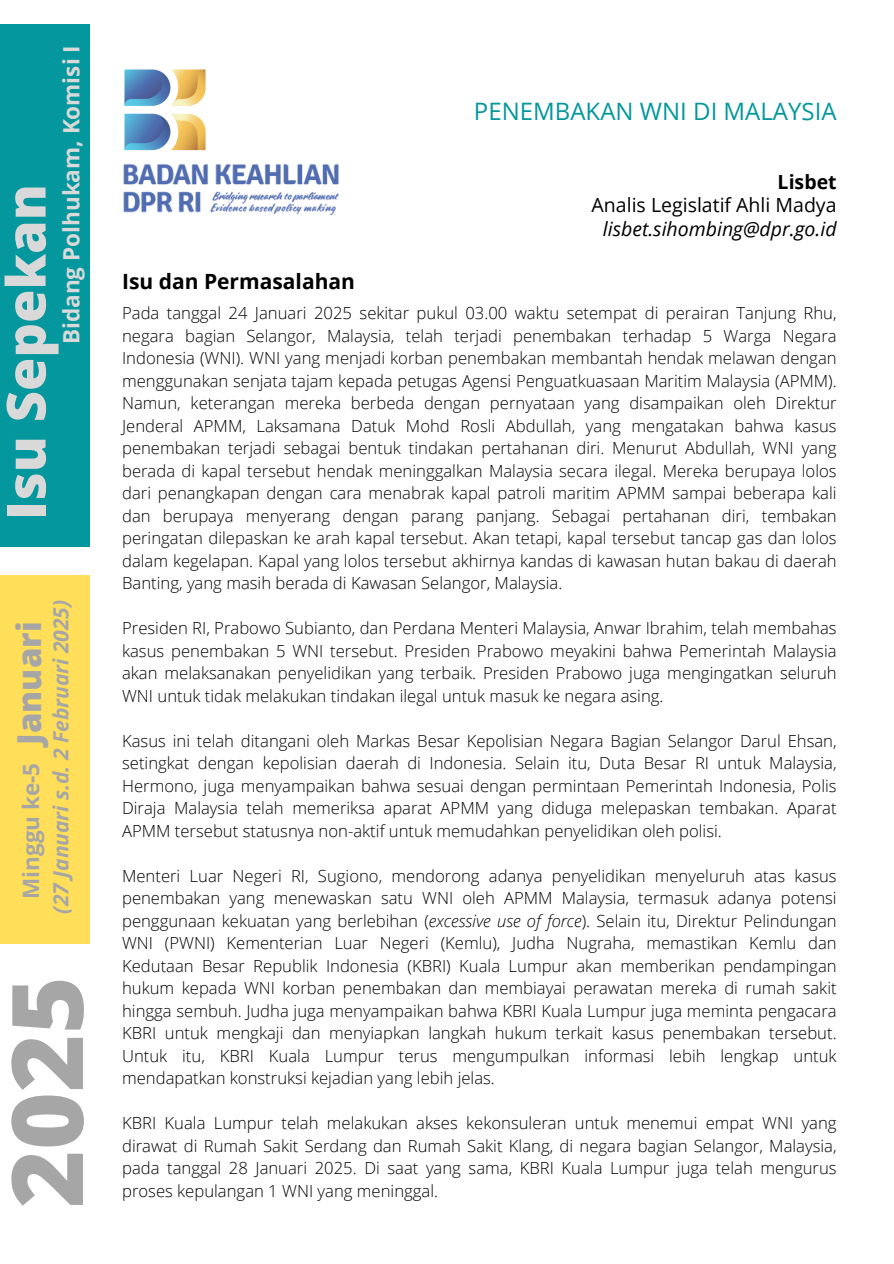
<style>
.page{position:relative;width:894px;height:1264px;background:#fff}
.page>*{position:absolute;margin:0;border:0;box-sizing:border-box;transform-origin:0 0}
.t1{font:800 98.85px "Open Sans";color:#a6a6a6}
.t2{font:800 54px "Open Sans";color:#d9d9d9}
.t3{font:800 33px "Open Sans";color:#a6a6a6}
.t4{font:24px "Open Sans";color:#04979d}
.t5{font:700 22.5px "Open Sans";color:#d9d9d9}
.t6{font:700 22.5px "Open Sans";color:#a6a6a6}
.t7{font:italic 700 21px "Open Sans";color:#a6a6a6}
.t8{font:700 21px "Open Sans";color:#000}
.t9{font:italic 19.5px "Open Sans";color:#000}
.t10{font:19.5px "Open Sans";color:#000}
.t11{font:700 19.5px "Open Sans";color:#000}
.t12{font:300 16.65px/22.5px "Open Sans";color:#000;text-align:justify}
.s1{font-style:italic}
.s2{color:#fff}
</style>
<div class="page">
<div style="left:0;top:25px;width:89px;height:522px;background:#04979d"></div>
<div style="left:0;top:575px;width:89px;height:368px;background:#ffde59"></div>
<img style="left:124px;top:69px;width:82px;height:82px">
<img style="left:123px;top:163px;width:216px;height:53px">
<p class="t5" style="left:55px;top:344px;width:300px;rotate:-90deg">Bidang Polhukam, Komisi I</p>
<p class="t2" style="left:-12px;top:520px;width:337px;rotate:-90deg">Isu Sepekan</p>
<h6 class="t7" style="left:46px;top:913px;width:316px;rotate:-90deg">(27Januari s.d. 2 Februari 2025)</h6>
<p class="t3" style="left:6px;top:745px;width:125px;rotate:-90deg">Januari</p>
<p class="t6" style="left:15px;top:899px;width:138px;rotate:-90deg">Minggu ke-5</p>
<h1 class="t1" style="left:-23px;top:1207px;width:233px;rotate:-90deg">2025</h1>
<p class="t4" style="left:474px;top:94px;width:364px">PENEMBAKAN WNI DI MALAYSIA</p>
<p class="t8" style="left:122px;top:266px;width:234px">Isu dan Permasalahan</p>
<h4 class="t11" style="left:777px;top:168px;width:60px">Lisbet</h4>
<p class="t10" style="left:591px;top:191px;width:246px">Analis Legislatif Ahli Madya</p>
<p class="t9" style="left:602px;top:215px;width:235px">lisbet.sihombing@dpr.go.id</p>
<h2 class="t12" style="left:122px;top:301px;width:715px">Pada tanggal 24 Januari 2025 sekitar pukul 03.00 waktu setempat di perairan Tanjung Rhu, negara bagian Selangor, Malaysia, telah terjadi penembakan terhadap 5 Warga Negara Indonesia (WNI). WNI yang menjadi korban penembakan membantah hendak melawan dengan menggunakan senjata tajam kepada petugas Agensi Penguatkuasaan Maritim Malaysia (APMM).<br>Namun, keterangan mereka berbeda dengan pernyataan yang disampaikan oleh Direktur Jenderal APMM, Laksamana Datuk Mohd Rosli Abdullah, yang mengatakan bahwa kasus penembakan terjadi sebagai bentuk tindakan pertahanan diri. Menurut Abdullah, WNI yang berada di kapal tersebut hendak meninggalkan Malaysia secara ilegal. Mereka berupaya lolos dari penangkapan dengan cara menabrak kapal patroli maritim APMM sampai beberapa kali dan berupaya menyerang dengan parang panjang. Sebagai pertahanan diri, tembakan peringatan dilepaskan ke arah kapal tersebut. Akan tetapi, kapal tersebut tancap gas dan lolos dalam kegelapan. Kapal yang lolos tersebut akhirnya kandas di kawasan hutan bakau di daerah Banting, yang masih berada di Kawasan Selangor, Malaysia.</h2>
<h5 class="t12" style="left:122px;top:616px;width:715px">Presiden RI, Prabowo Subianto, dan Perdana Menteri Malaysia, Anwar Ibrahim, telah membahas kasus penembakan 5 WNI tersebut. Presiden Prabowo meyakini bahwa Pemerintah Malaysia akan melaksanakan penyelidikan yang terbaik. Presiden Prabowo juga mengingatkan seluruh WNI untuk tidak melakukan tindakan ilegal untuk masuk ke negara asing.</h5>
<h3 class="t12" style="left:122px;top:729px;width:715px">Kasus ini telah ditangani oleh Markas Besar Kepolisian Negara Bagian Selangor Darul Ehsan, setingkat dengan kepolisian daerah di Indonesia. Selain itu, Duta Besar RI untuk Malaysia, Hermono, juga menyampaikan bahwa sesuai dengan permintaan Pemerintah Indonesia, Polis Diraja Malaysia telah memeriksa aparat APMM yang diduga melepaskan tembakan. Aparat APMM tersebut statusnya non-aktif untuk memudahkan penyelidikan oleh polisi.</h3>
<h5 class="t12" style="left:122px;top:864px;width:715px">Menteri Luar Negeri RI, Sugiono, mendorong adanya penyelidikan menyeluruh atas kasus penembakan yang menewaskan satu WNI oleh APMM Malaysia, termasuk adanya potensi penggunaan kekuatan yang berlebihan (<span class="s1">excessive use of force</span>). Selain itu, Direktur Pelindungan WNI (PWNI) Kementerian Luar Negeri (Kemlu), Judha Nugraha, memastikan Kemlu dan Kedutaan Besar Republik Indonesia (KBRI) Kuala Lumpur akan memberikan pendampingan hukum kepada WNI korban penembakan dan membiayai perawatan mereka di rumah sakit hingga sembuh. Judha juga menyampaikan bahwa KBRI Kuala Lumpur juga meminta pengacara KBRI untuk mengkaji dan menyiapkan langkah hukum terkait kasus penembakan tersebut.<br>Untuk itu, KBRI Kuala Lumpur terus mengumpulkan informasi lebih lengkap untuk mendapatkan konstruksi kejadian yang lebih jelas.</h5>
<h6 class="t12" style="left:122px;top:1111px;width:715px">KBRI Kuala Lumpur telah melakukan akses kekonsuleran untuk menemui empat WNI yang dirawat di Rumah Sakit Serdang dan Rumah Sakit Klang, di negara bagian Selangor, Malaysia, pada tanggal 28 Januari 2025. Di saat yang sama, KBRI Kuala Lumpur juga telah mengurus</h6>
<h6 class="t12" style="left:122px;top:1179px;width:392px">proses kepulangan 1 WNI yang meninggal. <span class="s2">PMO-724</span></h6>
</div>
